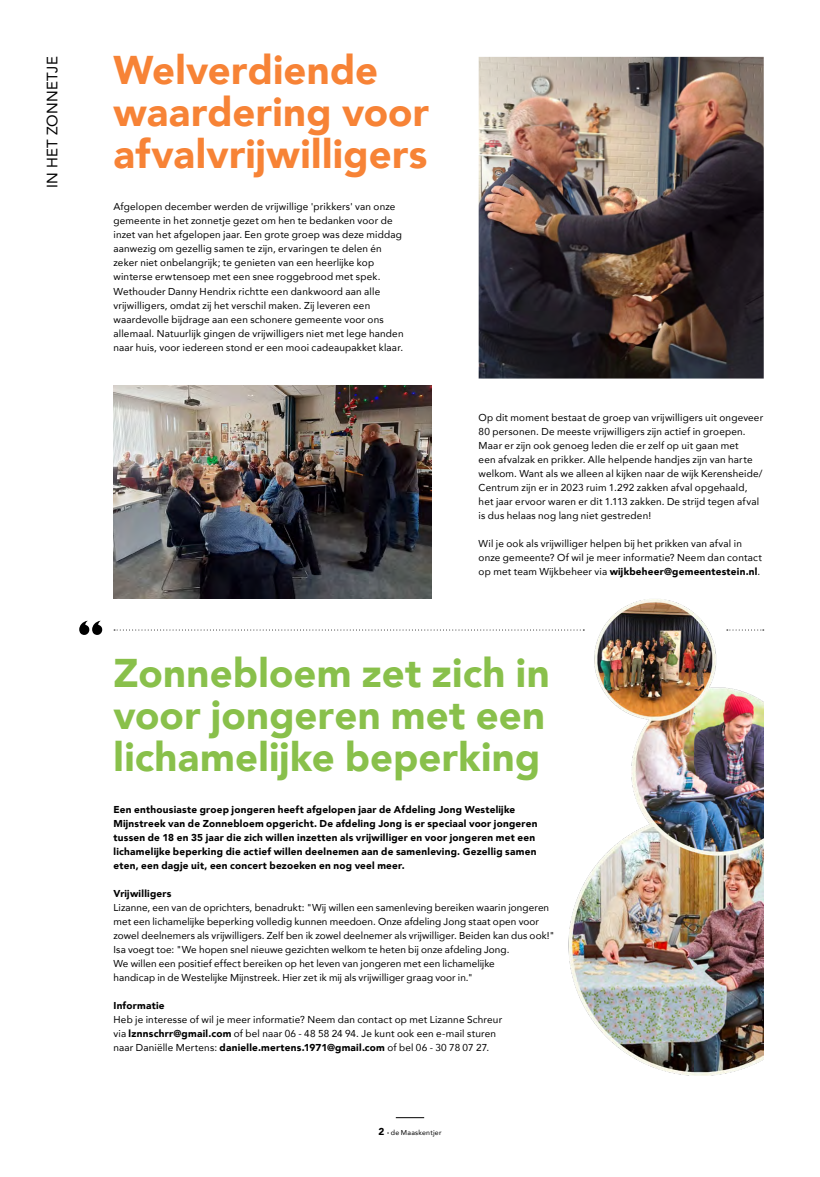
<style>
.page{position:relative;width:820px;height:1177px;background:#fff}
.page>*{position:absolute;margin:0;border:0;box-sizing:border-box;transform-origin:0 0}
.t1{font:900 40px/42px "Avenir";letter-spacing:.005em;color:#89c04b;text-align:justify}
.t2{font:900 40px/42px "Avenir";letter-spacing:.01em;color:#f78336}
.t3{font:15px "Avenir";letter-spacing:.02em;color:#000}
.t4{font:10px/14px "Avenir";letter-spacing:.015em;color:#000}
.t5{font:900 10px/14px "Avenir";letter-spacing:.025em;color:#000}
.t6{font:7px "Avenir";letter-spacing:.03em;color:#000}
.s1{font-weight:900}
.s2{font-weight:900;font-size:10px}
</style>
<div class="page">
<svg style="left:395px;top:1117px;width:29px;height:1px"></svg>
<img style="left:567px;top:599px;width:196px;height:477px">
<img style="left:113px;top:385px;width:318px;height:213px">
<img style="left:478px;top:57px;width:285px;height:321px">
<svg style="left:79px;top:620px;width:23px;height:15px"></svg>
<svg style="left:114px;top:629px;width:470px;height:1px"></svg>
<svg style="left:726px;top:629px;width:37px;height:1px"></svg>
<h2 class="t3" style="left:40px;top:188px;width:133px;rotate:-90deg">IN HET ZONNETJE</h2>
<h1 class="t2" style="left:113px;top:48px;width:317px">Welverdiende waardering voor afvalvrijwilligers</h1>
<p class="t4" style="left:113px;top:200px;width:291px">Afgelopen december werden de vrijwillige 'prikkers' van onze gemeente in het zonnetje gezet om hen te bedanken voor de inzet van het afgelopen jaar. Een grote groep was deze middag aanwezig om gezellig samen te zijn, ervaringen te delen én zeker niet onbelangrijk; te genieten van een heerlijke kop winterse erwtensoep met een snee roggebrood met spek.<br>Wethouder Danny Hendrix richtte een dankwoord aan alle vrijwilligers, omdat zij het verschil maken. Zij leveren een waardevolle bijdrage aan een schonere gemeente voor ons allemaal. Natuurlijk gingen de vrijwilligers niet met lege handen naar huis, voor iedereen stond er een mooi cadeaupakket klaar.</p>
<p class="t4" style="left:478px;top:410px;width:286px">Op dit moment bestaat de groep van vrijwilligers uit ongeveer 80 personen. De meeste vrijwilligers zijn actief in groepen.<br>Maar er zijn ook genoeg leden die er zelf op uit gaan met<br>een afvalzak en prikker. Alle helpende handjes zijn van harte welkom. Want als we alleen al kijken naar de wijk Kerensheide/ Centrum zijn er in 2023 ruim 1.292 zakken afval opgehaald, het jaar ervoor waren er dit 1.113 zakken. De strijd tegen afval is dus helaas nog lang niet gestreden!</p>
<p class="t4" style="left:478px;top:536px;width:285px">Wil je ook als vrijwilliger helpen bij het prikken van afval in onze gemeente? Of wil je meer informatie? Neem dan contact op met team Wijkbeheer via <span class="s1">wijkbeheer@gemeentestein.nl</span>.</p>
<h1 class="t1" style="left:113px;top:650px;width:437px">Zonnebloem zet zich in voor jongeren met een lichamelijke beperking</h1>
<p class="t5" style="left:113px;top:802px;width:425px">Een enthousiaste groep jongeren heeft afgelopen jaar de Afdeling Jong Westelijke Mijnstreek van de Zonnebloem opgericht. De afdeling Jong is er speciaal voor jongeren tussen de 18 en 35 jaar die zich willen inzetten als vrijwilliger en voor jongeren met een lichamelijke beperking die actief willen deelnemen aan de samenleving. Gezellig samen eten, een dagje uit, een concert bezoeken en nog veel meer.</p>
<p class="t5" style="left:113px;top:886px;width:59px">Vrijwilligers</p>
<p class="t4" style="left:113px;top:900px;width:442px">Lizanne, een van de oprichters, benadrukt: "Wij willen een samenleving bereiken waarin jongeren met een lichamelijke beperking volledig kunnen meedoen. Onze afdeling Jong staat open voor zowel deelnemers als vrijwilligers. Zelf ben ik zowel deelnemer als vrijwilliger. Beiden kan dus ook!" Isa voegt toe: "We hopen snel nieuwe gezichten welkom te heten bij onze afdeling Jong.<br>We willen een positief effect bereiken op het leven van jongeren met een lichamelijke<br>handicap in de Westelijke Mijnstreek. Hier zet ik mij als vrijwilliger graag voor in."</p>
<p class="t5" style="left:113px;top:998px;width:53px">Informatie</p>
<p class="t4" style="left:113px;top:1012px;width:390px">Heb je interesse of wil je meer informatie? Neem dan contact op met Lizanne Schreur via <span class="s1">lznnschrr@gmail.com</span> of bel naar 06 - 48 58 24 94. Je kunt ook een e-mail sturen naar Daniëlle Mertens: <span class="s1">danielle.mertens.1971@gmail.com</span> of bel 06 - 30 78 07 27.</p>
<p class="t6" style="left:378px;top:1126px;width:64px"><span class="s2">2</span> <span class="s1">·</span> de Maaskentjer</p>
</div>
